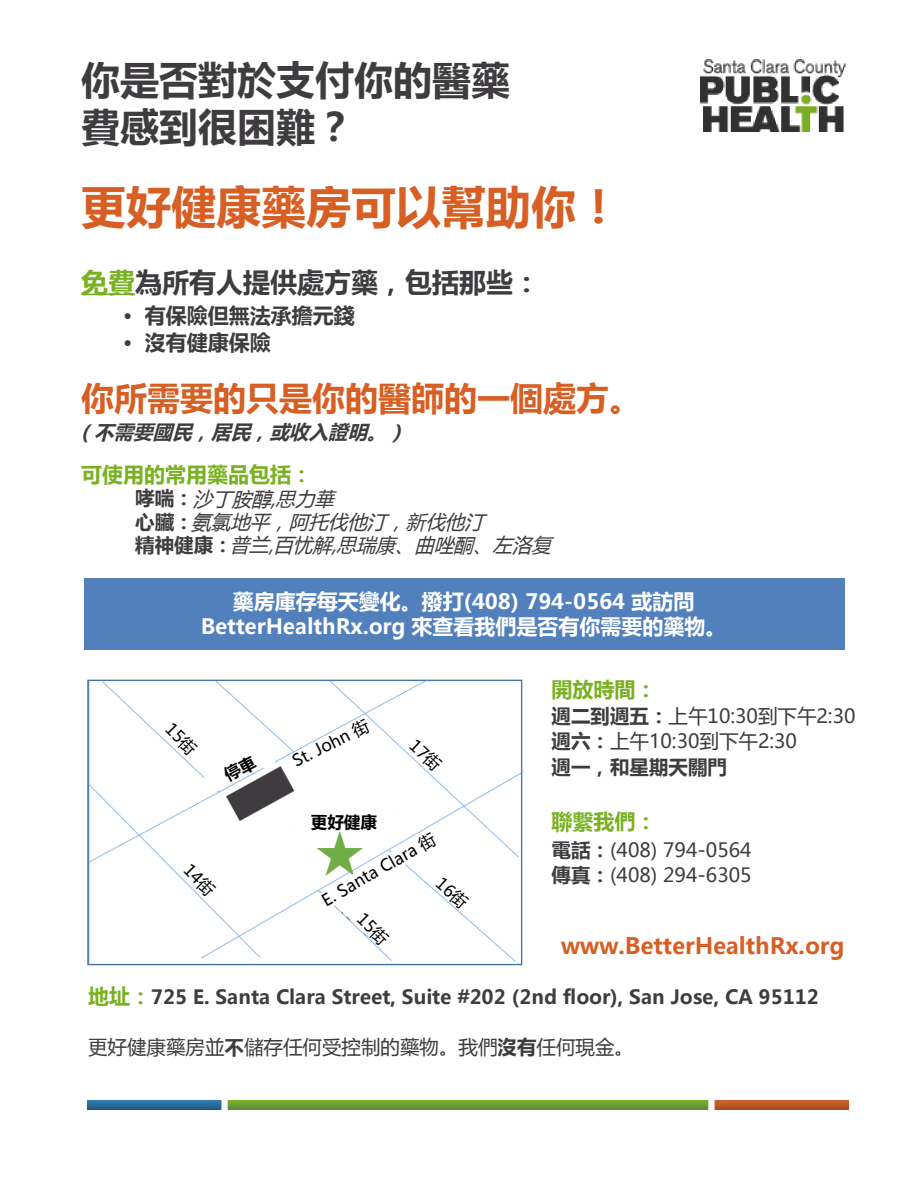
<style>
.page{position:relative;width:918px;height:1188px;background:#fff}
.page>*{position:absolute;margin:0;border:0;box-sizing:border-box;transform-origin:0 0}
.t1{font:700 45px "Microsoft Ya Hei";color:#d75f24}
.t2{font:700 39px/46.8px "Microsoft Ya Hei";color:#3f3c40}
.t3{font:700 33px "Microsoft Ya Hei";color:#d75f24}
.t4{font:700 27px "Microsoft Ya Hei";color:#3f3c40}
.t5{font:700 22.5px "Microsoft Ya Hei";color:#d75f24}
.t6{font:700 21px/25.2px "Microsoft Ya Hei";color:#fff;text-align:center}
.t7{font:700 21px "Microsoft Ya Hei";color:#7ab123}
.t8{font:700 21px "Microsoft Ya Hei";color:#3f3c40}
.t9{font:19.5px/25.8px "Microsoft Ya Hei";color:#3f3c40}
.t10{font:700 19.5px "Microsoft Ya Hei";color:#3f3c40}
.t11{font:italic 19.5px/23.1px "Microsoft Ya Hei";color:#3f3c40}
.t12{font:italic 700 19.5px "Microsoft Ya Hei";color:#3f3c40}
.t13{font:16.5px "Microsoft Ya Hei";color:#000}
.t14{font:700 16.5px "Microsoft Ya Hei";color:#000}
.s1{color:#7ab123}
.s2{font-weight:400}
.s3{font-weight:700;font-style:normal}
.s4{font-weight:700}
.s5{font-size:21px;color:#7ab123}
</style>
<div class="page">
<img style="left:700px;top:60px;width:146px;height:72px">
<div style="left:84px;top:578px;width:761px;height:72px;background:#5180bc"></div>
<img style="left:88px;top:679px;width:435px;height:287px">
<hr style="left:81px;top:294px;width:54px;height:1px;background:#7ab123">
<img style="left:88px;top:1100px;width:760px;height:10px">
<svg style="left:165px;top:846px;width:68px;height:67px"></svg>
<svg style="left:285px;top:813px;width:204px;height:149px"></svg>
<svg style="left:390px;top:721px;width:72px;height:68px"></svg>
<svg style="left:147px;top:705px;width:220px;height:90px"></svg>
<p class="t2" style="left:81px;top:55px;width:430px">你是否對於支付你的醫藥費感到很困難？</p>
<h1 class="t1" style="left:81px;top:175px;width:541px">更好健康藥房可以幫助你！</h1>
<p class="t4" style="left:81px;top:263px;width:460px"><span class="s1">免費</span>為所有人提供處方藥，包括那些：</p>
<p class="t8" style="left:123px;top:301px;width:233px"><span class="s2">•</span> 有保險但無法承擔元錢</p>
<p class="t8" style="left:123px;top:328px;width:149px"><span class="s2">•</span> 沒有健康保險</p>
<p class="t3" style="left:81px;top:375px;width:562px">你所需要的只是你的醫師的一個處方。</p>
<p class="t12" style="left:75px;top:418px;width:340px">（不需要國民，居民，或收入證明。）</p>
<p class="t7" style="left:81px;top:460px;width:232px">可使用的常用藥品包括：</p>
<p class="t11" style="left:135px;top:487px;width:424px"><span class="s3">哮喘：</span>沙丁胺醇,思力華<br><span class="s3">心臟：</span>氨氯地平，阿托伐他汀，新伐他汀<br><span class="s3">精神健康：</span>普兰,百忧解,思瑞康、曲唑酮、左洛复</p>
<p class="t6" style="left:201px;top:588px;width:527px">藥房庫存每天變化。撥打(408) 794-0564 或訪問<br>BetterHealthRx.org 來查看我們是否有你需要的藥物。</p>
<p class="t7" style="left:552px;top:675px;width:106px">開放時間：</p>
<p class="t9" style="left:552px;top:702px;width:305px"><span class="s4">週二到週五：</span>上午10:30到下午2:30<span class="s4">週六：</span>上午10:30到下午2:30<br><span class="s4">週一，和星期天關門</span></p>
<p class="t7" style="left:552px;top:807px;width:106px">聯繫我們：</p>
<p class="t9" style="left:552px;top:836px;width:202px;line-height:25.2px"><span class="s4">電話：</span>(408) 794-0564<span class="s4">傳真：</span>(408) 294-6305</p>
<p class="t13" style="left:289px;top:752px;width:85px;rotate:-27deg">St. John 街</p>
<p class="t14" style="left:311px;top:810px;width:67px;rotate:1deg">更好健康</p>
<p class="t13" style="left:318px;top:892px;width:130px;rotate:-30deg">E. Santa Clara 街</p>
<p class="t5" style="left:561px;top:930px;width:285px">www.BetterHealthRx.org</p>
<p class="t10" style="left:88px;top:983px;width:732px"><span class="s5">地址：</span>725 E. Santa Clara Street, Suite #202 (2nd floor), San Jose, CA 95112</p>
<p class="t9" style="left:88px;top:1034px;width:547px">更好健康藥房並<span class="s4">不</span>儲存任何受控制的藥物。我們<span class="s4">沒有</span>任何現金。</p>
</div>
